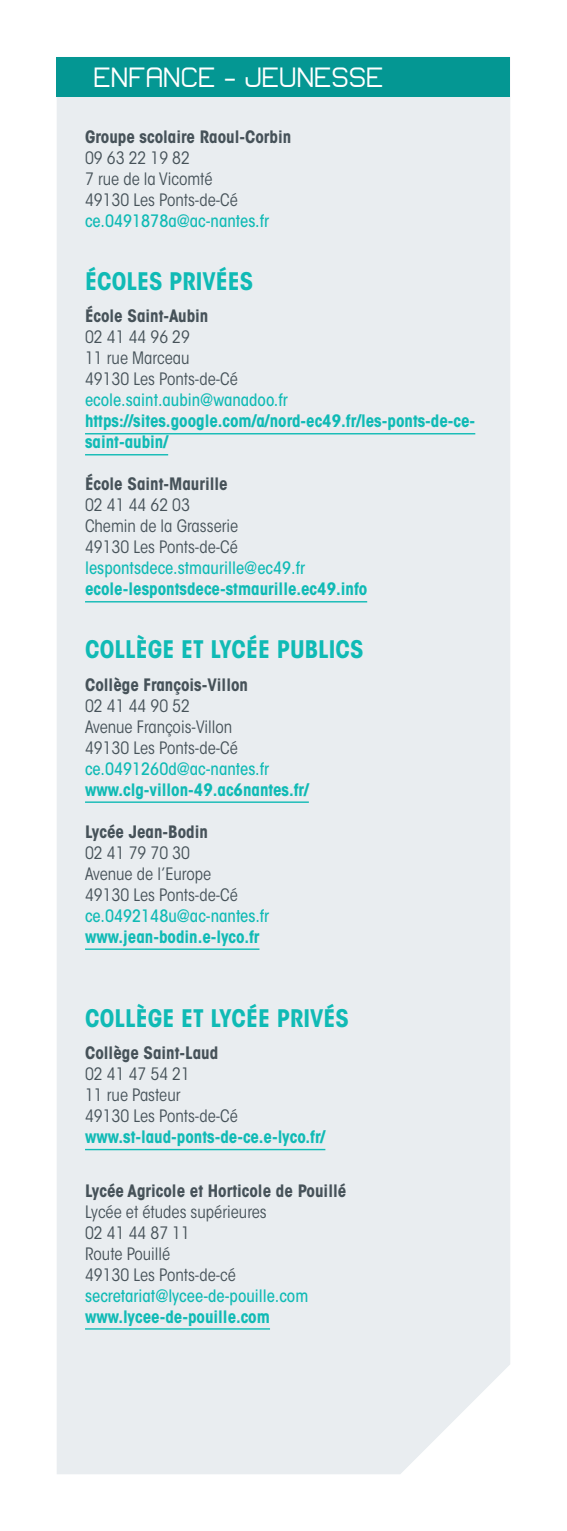
<style>
.page{position:relative;width:567px;height:1531px;background:#fff}
.page>*{position:absolute;margin:0;border:0;box-sizing:border-box;transform-origin:0 0}
.t1{font:28px "Lastwaerkregular";color:#fff}
.t2{font:700 condensed 24px "ITC Avant Garde Std";color:#10bab5}
.t3{font:condensed 17px/21px "ITC Avant Garde Std";color:#465259}
.t4{font:700 condensed 17px/21px "ITC Avant Garde Std";color:#10bab5}
.t5{font:500 condensed 17px "ITC Avant Garde Std";color:#10bab5}
.t6{font:700 condensed 17px "ITC Avant Garde Std";color:#465259}
</style>
<div class="page">
<div style="left:57px;top:96px;width:453px;height:1378px;background:#e9edf0"></div>
<hr style="left:85px;top:433px;width:390px;height:1px;background:#10bab5">
<hr style="left:85px;top:454px;width:83px;height:1px;background:#10bab5">
<hr style="left:85px;top:601px;width:282px;height:1px;background:#10bab5">
<hr style="left:85px;top:801px;width:224px;height:2px;background:#10bab5">
<hr style="left:85px;top:948px;width:174px;height:2px;background:#10bab5">
<hr style="left:85px;top:1149px;width:240px;height:1px;background:#10bab5">
<hr style="left:85px;top:1328px;width:185px;height:1px;background:#10bab5">
<div style="left:57px;top:57px;width:453px;height:39px;background:#049793"></div>
<h1 class="t1" style="left:94px;top:60px;width:292px">ENFANCE - JEUNESSE</h1>
<p class="t6" style="left:85px;top:130px;width:208px">Groupe scolaire Raoul-Corbin</p>
<p class="t3" style="left:85px;top:149px;width:154px">09 63 22 19 82<br>7 rue de la Vicomté<br>49130 Les Ponts-de-Cé</p>
<p class="t5" style="left:85px;top:214px;width:186px">ce.0491878a@ac-nantes.fr</p>
<h2 class="t2" style="left:85px;top:272px;width:170px">ÉCOLES PRIVÉES</h2>
<p class="t6" style="left:85px;top:310px;width:125px">École Saint-Aubin</p>
<p class="t3" style="left:85px;top:328px;width:154px">02 41 44 96 29<br>11 rue Marceau<br>49130 Les Ponts-de-Cé</p>
<p class="t5" style="left:85px;top:394px;width:204px">ecole.saint.aubin@wanadoo.fr</p>
<p class="t4" style="left:85px;top:412px;width:392px">https://sites.google.com/a/nord-ec49.fr/les-ponts-de-ce&shy;saint-aubin/</p>
<p class="t6" style="left:85px;top:478px;width:144px">École Saint-Maurille</p>
<p class="t3" style="left:85px;top:496px;width:155px">02 41 44 62 03<br>Chemin de la Grasserie<br>49130 Les Ponts-de-Cé</p>
<p class="t5" style="left:85px;top:562px;width:222px">lespontsdece.stmaurille@ec49.fr</p>
<p class="t4" style="left:85px;top:580px;width:284px">ecole-lespontsdece-stmaurille.ec49.info</p>
<h2 class="t2" style="left:85px;top:641px;width:280px">COLLÈGE ET LYCÉE PUBLICS</h2>
<p class="t6" style="left:85px;top:678px;width:165px">Collège François-Villon</p>
<p class="t3" style="left:85px;top:697px;width:154px">02 41 44 90 52<br>Avenue François-Villon<br>49130 Les Ponts-de-Cé</p>
<p class="t5" style="left:85px;top:762px;width:186px">ce.0491260d@ac-nantes.fr</p>
<p class="t4" style="left:85px;top:780px;width:225px">www.clg-villon-49.ac6nantes.fr/</p>
<p class="t6" style="left:85px;top:825px;width:124px">Lycée Jean-Bodin</p>
<p class="t3" style="left:85px;top:844px;width:154px">02 41 79 70 30<br>Avenue de l’Europe<br>49130 Les Ponts-de-Cé</p>
<p class="t5" style="left:85px;top:909px;width:186px">ce.0492148u@ac-nantes.fr</p>
<p class="t4" style="left:85px;top:927px;width:176px">www.jean-bodin.e-lyco.fr</p>
<h2 class="t2" style="left:85px;top:1009px;width:265px">COLLÈGE ET LYCÉE PRIVÉS</h2>
<p class="t6" style="left:85px;top:1046px;width:135px">Collège Saint-Laud</p>
<p class="t3" style="left:85px;top:1065px;width:154px">02 41 47 54 21<br>11 rue Pasteur<br>49130 Les Ponts-de-Cé</p>
<p class="t4" style="left:85px;top:1128px;width:242px">www.st-laud-ponts-de-ce.e-lyco.fr/</p>
<p class="t6" style="left:85px;top:1184px;width:263px">Lycée Agricole et Horticole de Pouillé</p>
<p class="t3" style="left:85px;top:1202px;width:183px">Lycée et études supérieures<br>02 41 44 87 11<br>Route Pouillé<br>49130 Les Ponts-de-cé</p>
<p class="t5" style="left:85px;top:1289px;width:225px">secretariat@lycee-de-pouille.com</p>
<p class="t4" style="left:85px;top:1307px;width:186px">www.lycee-de-pouille.com</p>
</div>
